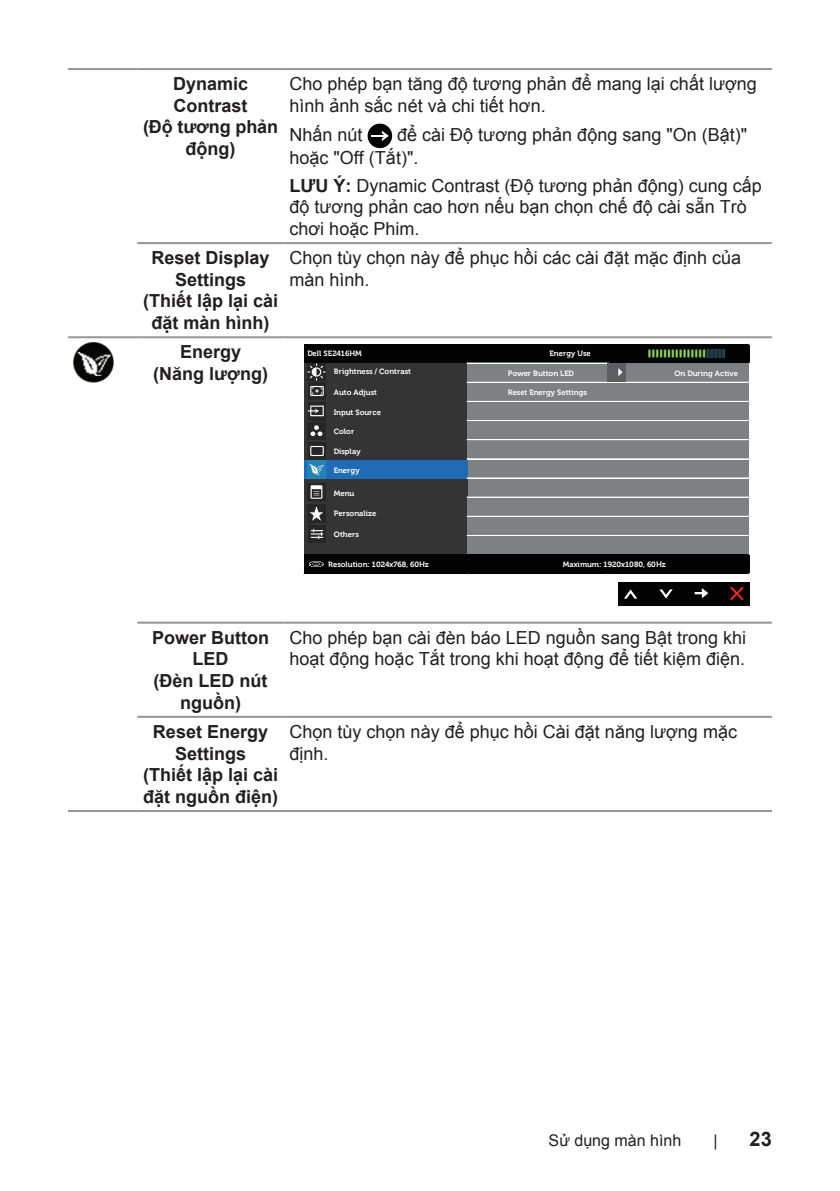
<style>
.page{position:relative;width:840px;height:1191px;background:#fff}
.page>*{position:absolute;margin:0;border:0;box-sizing:border-box;transform-origin:0 0}
.t1{font:700 20px "Arial";color:#231f20}
.text_OSD_table{font:18px/21.6px "Arial";color:#231f20}
.text_OSD_table-2{font:700 18px/21.6px "Arial";color:#231f20;text-align:center}
.t2{font:16px "Arial";color:#231f20}
.t3{font:700 7.6px "Museo For Dell";letter-spacing:.005em;color:#fff}
.s1{font-weight:700}
</style>
<div class="page">
<hr style="left:68px;top:68px;width:69px;height:2px;background:#939598">
<hr style="left:137px;top:68px;width:146px;height:2px;background:#939598">
<hr style="left:283px;top:68px;width:488px;height:2px;background:#939598">
<hr style="left:137px;top:242px;width:146px;height:2px;background:#939598">
<hr style="left:283px;top:242px;width:488px;height:2px;background:#939598">
<hr style="left:68px;top:336px;width:69px;height:2px;background:#939598">
<hr style="left:137px;top:336px;width:146px;height:2px;background:#939598">
<hr style="left:283px;top:336px;width:488px;height:2px;background:#939598">
<hr style="left:137px;top:621px;width:146px;height:2px;background:#939598">
<hr style="left:283px;top:621px;width:488px;height:2px;background:#939598">
<hr style="left:137px;top:716px;width:146px;height:2px;background:#939598">
<hr style="left:283px;top:716px;width:488px;height:2px;background:#939598">
<hr style="left:68px;top:810px;width:69px;height:2px;background:#939598">
<hr style="left:137px;top:810px;width:146px;height:2px;background:#939598">
<hr style="left:283px;top:810px;width:488px;height:2px;background:#939598">
<div style="left:367px;top:124px;width:25px;height:24px;background:#040503;border-radius:50%"></div>
<svg style="left:371px;top:131px;width:17px;height:10px"></svg>
<img style="left:74px;top:343px;width:39px;height:39px">
<div style="left:617px;top:582px;width:131px;height:24px;background:#030303"></div>
<svg style="left:624px;top:589px;width:13px;height:9px"></svg>
<svg style="left:659px;top:589px;width:13px;height:9px"></svg>
<svg style="left:730px;top:586px;width:13px;height:14px"></svg>
<svg style="left:694px;top:588px;width:14px;height:10px"></svg>
<div style="left:304px;top:344px;width:444px;height:19px;background:#030303"></div>
<div style="left:304px;top:363px;width:163px;height:115px;background:#343434"></div>
<div style="left:467px;top:363px;width:281px;height:115px;background:#7f8083"></div>
<div style="left:304px;top:460px;width:163px;height:19px;background:#1f6bb5"></div>
<div style="left:467px;top:478px;width:281px;height:19px;background:#7f8083"></div>
<div style="left:304px;top:479px;width:163px;height:75px;background:#343434"></div>
<div style="left:467px;top:497px;width:281px;height:58px;background:#7f8083"></div>
<div style="left:304px;top:554px;width:444px;height:20px;background:#030303"></div>
<hr style="left:467px;top:363px;width:141px;height:1px;background:#fff">
<hr style="left:467px;top:382px;width:281px;height:1px;background:#fff">
<hr style="left:467px;top:401px;width:281px;height:1px;background:#fff">
<hr style="left:467px;top:420px;width:281px;height:1px;background:#fff">
<hr style="left:467px;top:439px;width:281px;height:1px;background:#fff">
<hr style="left:467px;top:440px;width:281px;height:1px;background:#fff">
<hr style="left:467px;top:458px;width:281px;height:1px;background:#fff">
<hr style="left:467px;top:459px;width:281px;height:1px;background:#fff">
<hr style="left:467px;top:477px;width:281px;height:1px;background:#fff">
<hr style="left:467px;top:478px;width:281px;height:1px;background:#fff">
<hr style="left:467px;top:497px;width:281px;height:1px;background:#fff">
<hr style="left:467px;top:516px;width:281px;height:1px;background:#fff">
<hr style="left:467px;top:535px;width:281px;height:1px;background:#fff">
<img style="left:309px;top:561px;width:14px;height:6px">
<img style="left:647px;top:348px;width:79px;height:11px">
<img style="left:607px;top:363px;width:18px;height:18px">
<img style="left:308px;top:383px;width:17px;height:17px">
<img style="left:308px;top:402px;width:17px;height:18px">
<img style="left:308px;top:442px;width:17px;height:17px">
<img style="left:308px;top:525px;width:17px;height:18px">
<img style="left:308px;top:484px;width:17px;height:17px">
<img style="left:308px;top:504px;width:17px;height:18px">
<img style="left:308px;top:363px;width:17px;height:18px">
<img style="left:307px;top:422px;width:18px;height:18px">
<img style="left:307px;top:461px;width:18px;height:17px">
<p class="text_OSD_table-2" style="left:143px;top:74px;width:136px">Dynamic<br>Contrast<br>(Độ tương phản động)</p>
<p class="text_OSD_table" style="left:289px;top:73px;width:468px">Cho phép bạn tăng độ tương phản để mang lại chất lượng hình ảnh sắc nét và chi tiết hơn.</p>
<p class="text_OSD_table" style="left:289px;top:123px;width:459px;line-height:23.4px;text-indent:108px">để cài Độ tương phản động sang "On (Bật)" hoặc "Off (Tắt)".</p>
<p class="text_OSD_table" style="left:289px;top:175px;width:473px"><span class="s1">LƯU Ý:</span> Dynamic Contrast (Độ tương phản động) cung cấp độ tương phản cao hơn nếu bạn chọn chế độ cài sẵn Trò chơi hoặc Phim.</p>
<p class="text_OSD_table" style="left:289px;top:124px;width:75px">Nhấn nút</p>
<p class="text_OSD_table-2" style="left:143px;top:248px;width:136px">Reset Display<br>Settings<br>(Thiết lập lại cài đặt màn hình)</p>
<p class="text_OSD_table" style="left:289px;top:247px;width:453px">Chọn tùy chọn này để phục hồi các cài đặt mặc định của màn hình.</p>
<p class="text_OSD_table-2" style="left:153px;top:342px;width:116px">Energy (Năng lượng)</p>
<p class="t3" style="left:307px;top:349px;width:56px">Dell SE2416HM</p>
<p class="t3" style="left:549px;top:349px;width:43px">Energy Use</p>
<p class="t3" style="left:333px;top:367px;width:78px">Brightness / Contrast</p>
<p class="t3" style="left:333px;top:388px;width:44px">Auto Adjust</p>
<p class="t3" style="left:333px;top:408px;width:49px">Input Source</p>
<p class="t3" style="left:333px;top:427px;width:22px">Color</p>
<p class="t3" style="left:333px;top:447px;width:28px">Display</p>
<p class="t3" style="left:333px;top:466px;width:27px">Energy</p>
<p class="t3" style="left:333px;top:489px;width:22px">Menu</p>
<p class="t3" style="left:333px;top:509px;width:44px">Personalize</p>
<p class="t3" style="left:333px;top:530px;width:27px">Others</p>
<p class="t3" style="left:507px;top:369px;width:68px">Power Button LED</p>
<p class="t3" style="left:674px;top:369px;width:65px">On During Active</p>
<p class="t3" style="left:507px;top:388px;width:81px">Reset Energy Settings</p>
<p class="t3" style="left:328px;top:560px;width:102px">Resolution: 1024x768, 60Hz</p>
<p class="t3" style="left:562px;top:560px;width:104px">Maximum: 1920x1080, 60Hz</p>
<p class="text_OSD_table-2" style="left:152px;top:627px;width:119px">Power Button<br>LED<br>(Đèn LED nút nguồn)</p>
<p class="text_OSD_table" style="left:289px;top:627px;width:458px">Cho phép bạn cài đèn báo LED nguồn sang Bật trong khi hoạt động hoặc Tắt trong khi hoạt động để tiết kiệm điện.</p>
<p class="text_OSD_table-2" style="left:143px;top:721px;width:136px">Reset Energy<br>Settings<br>(Thiết lập lại cài đặt nguồn điện)</p>
<p class="text_OSD_table" style="left:289px;top:721px;width:449px">Chọn tùy chọn này để phục hồi Cài đặt năng lượng mặc định.</p>
<p class="t2" style="left:548px;top:1129px;width:134px">Sử dụng màn hình</p>
<p class="t2" style="left:713px;top:1129px;width:6px">|</p>
<p class="t1" style="left:749px;top:1125px;width:24px">23</p>
</div>
